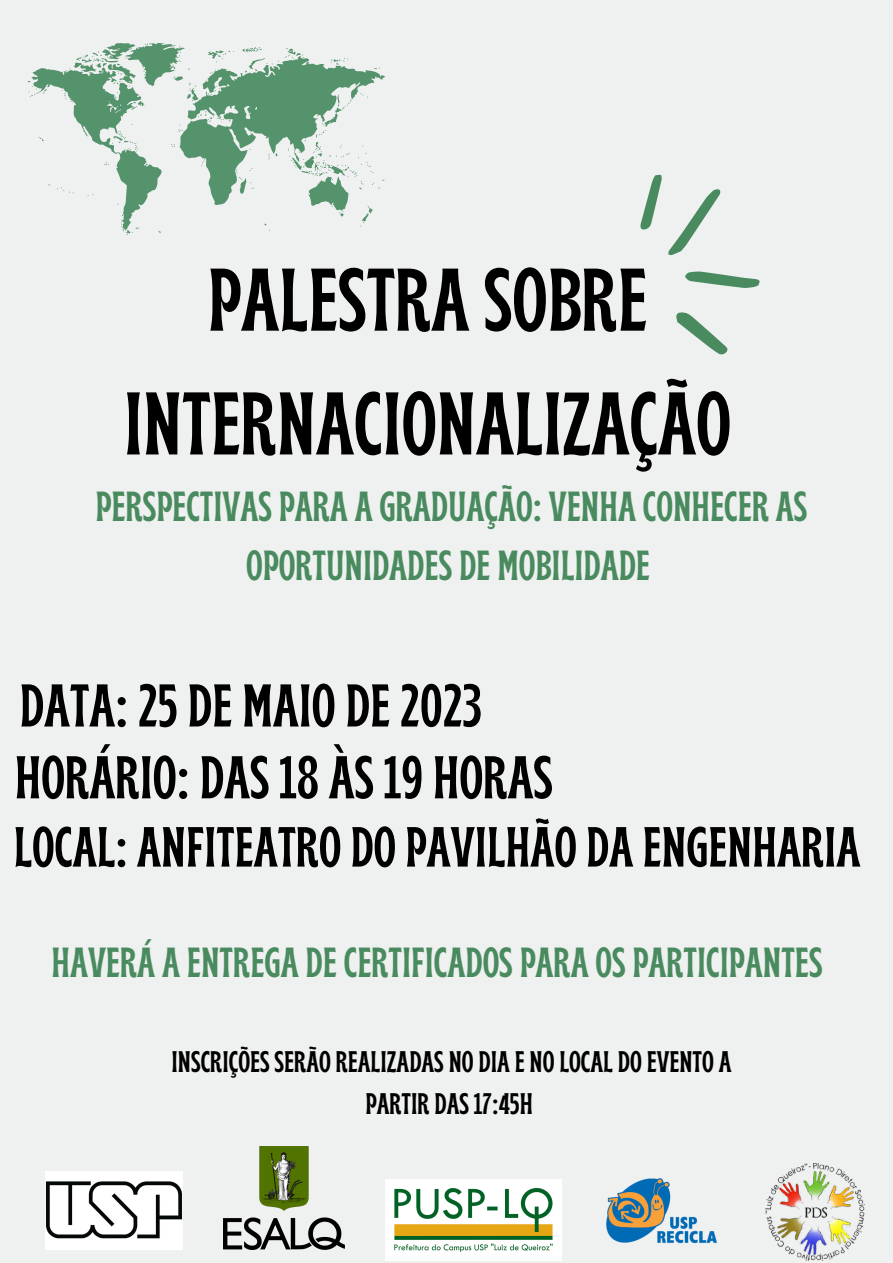
<style>
.page{position:relative;width:893px;height:1263px;background:#eff0f0}
.page>*{position:absolute;margin:0;border:0;box-sizing:border-box;transform-origin:0 0}
.t1{font:700 condensed 88.65px/123.8px "Brice";color:#000;text-align:center}
.t2{font:700 condensed 60.15px "Brice";color:#000}
.t3{font:700 condensed 56.4px "Brice";color:#000}
.t4{font:700 condensed 42px/58.5px "Brice";color:#498b5f;text-align:center}
.t5{font:700 condensed 29.78px/41.4px "Brice";color:#000;text-align:center}
</style>
<div class="page">
<img style="left:45px;top:1172px;width:137px;height:77px">
<img style="left:223px;top:1147px;width:121px;height:102px">
<img style="left:385px;top:1179px;width:177px;height:81px">
<img style="left:606px;top:1178px;width:111px;height:66px">
<img style="left:765px;top:1163px;width:99px;height:97px">
<svg style="left:28px;top:43px;width:357px;height:192px"></svg>
<svg style="left:640px;top:174px;width:120px;height:181px"></svg>
<p class="t1" style="left:124px;top:247px;width:609px">PALESTRA SOBRE<br>INTERNACIONALIZAÇÃO</p>
<p class="t4" style="left:96px;top:482px;width:713px">PERSPECTIVAS PARA A GRADUAÇÃO: VENHA CONHECER AS<br>OPORTUNIDADES DE MOBILIDADE</p>
<p class="t2" style="left:19px;top:681px;width:464px">DATA: 25 DE MAIO DE 2023</p>
<p class="t2" style="left:15px;top:753px;width:539px">HORÁRIO: DAS 18 ÀS 19 HORAS</p>
<p class="t3" style="left:14px;top:824px;width:848px">LOCAL: ANFITEATRO DO PAVILHÃO DA ENGENHARIA</p>
<p class="t4" style="left:51px;top:937px;width:772px">HAVERÁ A ENTREGA DE CERTIFICADOS PARA OS PARTICIPANTES</p>
<p class="t5" style="left:171px;top:1044px;width:561px">INSCRIÇÕES SERÃO REALIZADAS NO DIA E NO LOCAL DO EVENTO A<br>PARTIR DAS 17:45H</p>
</div>
